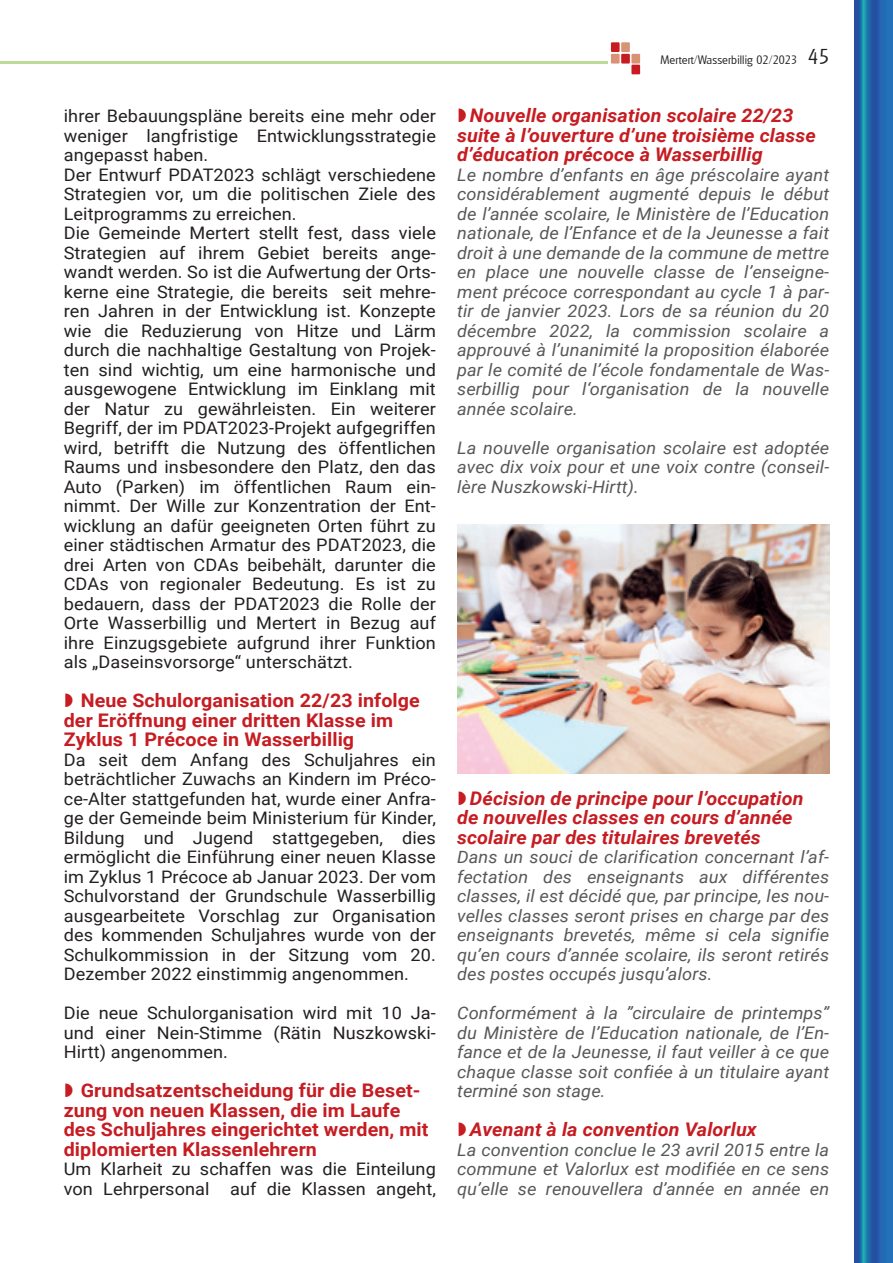
<style>
.page{position:relative;width:893px;height:1263px;background:#fff}
.page>*{position:absolute;margin:0;border:0;box-sizing:border-box;transform-origin:0 0}
.t1{font:italic 700 18.75px/19.5px "Roboto";letter-spacing:.005em;color:#c61c22;scale:1.05 1}
.t2{font:700 18.75px/19.5px "Roboto";letter-spacing:.005em;color:#c61c22;scale:1.05 1}
.t3{font:17.25px/19.5px "Roboto";letter-spacing:.005em;color:#231f20;scale:1.05 1}
.t4{font:italic 17.25px/19.5px "Roboto";letter-spacing:.005em;color:#57585a;text-align:justify;scale:1.05 1}
.t5{font:300 12px "Glasgow";letter-spacing:.01em;color:#231f20}
.s1{font-size:21px}
</style>
<div class="page">
<svg style="left:855px;top:0;width:38px;height:1263px;background:#2169ac"></svg>
<div style="left:611px;top:42px;width:9px;height:10px;background:#c81a21"></div>
<div style="left:621px;top:54px;width:9px;height:10px;background:#c81a21"></div>
<div style="left:631px;top:65px;width:9px;height:9px;background:#c81a21"></div>
<div style="left:621px;top:42px;width:9px;height:10px;background:#d89274"></div>
<div style="left:611px;top:54px;width:9px;height:10px;background:#d89274"></div>
<div style="left:631px;top:54px;width:9px;height:10px;background:#d89274"></div>
<hr style="left:0;top:62px;width:608px;height:2px;background:#bddc9a">
<img style="left:457px;top:525px;width:372px;height:248px">
<p class="t3" style="left:64px;top:106px;width:356px">ihrer Bebauungspläne bereits eine mehr oder weniger langfristige Entwicklungsstrategie angepasst haben.<br>Der Entwurf PDAT2023 schlägt verschiedene Strategien vor, um die politischen Ziele des Leitprogramms zu erreichen.<br>Die Gemeinde Mertert stellt fest, dass viele Strategien auf ihrem Gebiet bereits ange&shy;wandt werden. So ist die Aufwertung der Orts&shy;kerne eine Strategie, die bereits seit mehre&shy;ren Jahren in der Entwicklung ist. Konzepte wie die Reduzierung von Hitze und Lärm durch die nachhaltige Gestaltung von Projek&shy;ten sind wichtig, um eine harmonische und ausgewogene Entwicklung im Einklang mit der Natur zu gewährleisten. Ein weiterer Begriff, der im PDAT2023-Projekt aufgegriffen wird, betrifft die Nutzung des öffentlichen Raums und insbesondere den Platz, den das Auto (Parken) im öffentlichen Raum ein&shy;nimmt. Der Wille zur Konzentration der Ent&shy;wicklung an dafür geeigneten Orten führt zu einer städtischen Armatur des PDAT2023, die drei Arten von CDAs beibehält, darunter die CDAs von regionaler Bedeutung. Es ist zu bedauern, dass der PDAT2023 die Rolle der Orte Wasserbillig und Mertert in Bezug auf ihre Einzugsgebiete aufgrund ihrer Funktion als „Daseinsvorsorge“ unterschätzt.</p>
<p class="t2" style="left:64px;top:690px;width:341px;text-indent:17px">Neue Schulorganisation 22/23 infolge der Eröffnung einer dritten Klasse im<br>Zyklus 1 Précoce in Wasserbillig</p>
<p class="t3" style="left:64px;top:749px;width:356px;text-align:justify">Da seit dem Anfang des Schuljahres ein beträchtlicher Zuwachs an Kindern im Préco&shy;ce-Alter stattgefunden hat, wurde einer Anfra&shy;ge der Gemeinde beim Ministerium für Kinder, Bildung und Jugend stattgegeben, dies ermöglicht die Einführung einer neuen Klasse im Zyklus 1 Précoce ab Januar 2023. Der vom Schulvorstand der Grundschule Wasserbillig ausgearbeitete Vorschlag zur Organisation des kommenden Schuljahres wurde von der Schulkommission in der Sitzung vom 20.<br>Dezember 2022 einstimmig angenommen.</p>
<p class="t3" style="left:64px;top:1003px;width:356px;text-align:justify">Die neue Schulorganisation wird mit 10 Ja&shy;und einer Nein-Stimme (Rätin Nuszkowski-Hirtt) angenommen.</p>
<p class="t2" style="left:64px;top:1080px;width:349px;text-indent:17px">Grundsatzentscheidung für die Beset&shy;zung von neuen Klassen, die im Laufe des Schuljahres eingerichtet werden, mit diplomierten Klassenlehrern</p>
<p class="t3" style="left:64px;top:1159px;width:356px">Um Klarheit zu schaffen was die Einteilung von Lehrpersonal auf die Klassen angeht,</p>
<p class="t5" style="left:661px;top:52px;width:170px">Mertert/Wasserbillig 02/2023 <span class="s1">45</span></p>
<p class="t1" style="left:457px;top:105px;width:343px;text-indent:13px">Nouvelle organisation scolaire 22/23 suite à l’ouverture d’une troisième classe d’éducation précoce à Wasserbillig</p>
<p class="t4" style="left:457px;top:164px;width:356px">Le nombre d’enfants en âge préscolaire ayant considérablement augmenté depuis le début de l’année scolaire, le Ministère de l’Education nationale, de l’Enfance et de la Jeunesse a fait droit à une demande de la commune de mettre en place une nouvelle classe de l’enseigne&shy;ment précoce correspondant au cycle 1 à par&shy;tir de janvier 2023. Lors de sa réunion du 20 décembre 2022, la commission scolaire a approuvé à l’unanimité la proposition élaborée par le comité de l’école fondamentale de Was&shy;serbillig pour l‘organisation de la nouvelle année scolaire.</p>
<p class="t4" style="left:457px;top:437px;width:356px">La nouvelle organisation scolaire est adoptée avec dix voix pour et une voix contre (conseil&shy;lère Nuszkowski-Hirtt).</p>
<p class="t1" style="left:457px;top:788px;width:332px;text-indent:13px">Décision de principe pour l’occupation de nouvelles classes en cours d’année scolaire par des titulaires brevetés</p>
<p class="t4" style="left:457px;top:847px;width:356px">Dans un souci de clarification concernant l’af&shy;fectation des enseignants aux différentes classes, il est décidé que, par principe, les nou&shy;velles classes seront prises en charge par des enseignants brevetés, même si cela signifie qu’en cours d’année scolaire, ils seront retirés des postes occupés jusqu’alors.</p>
<p class="t4" style="left:457px;top:1003px;width:356px">Conformément à la ’’circulaire de printemps’’ du Ministère de l’Education nationale, de l’En&shy;fance et de la Jeunesse, il faut veiller à ce que chaque classe soit confiée à un titulaire ayant terminé son stage.</p>
<p class="t1" style="left:470px;top:1119px;width:275px">Avenant à la convention Valorlux</p>
<p class="t4" style="left:457px;top:1139px;width:356px">La convention conclue le 23 avril 2015 entre la commune et Valorlux est modifiée en ce sens qu’elle se renouvellera d’année en année en</p>
</div>
